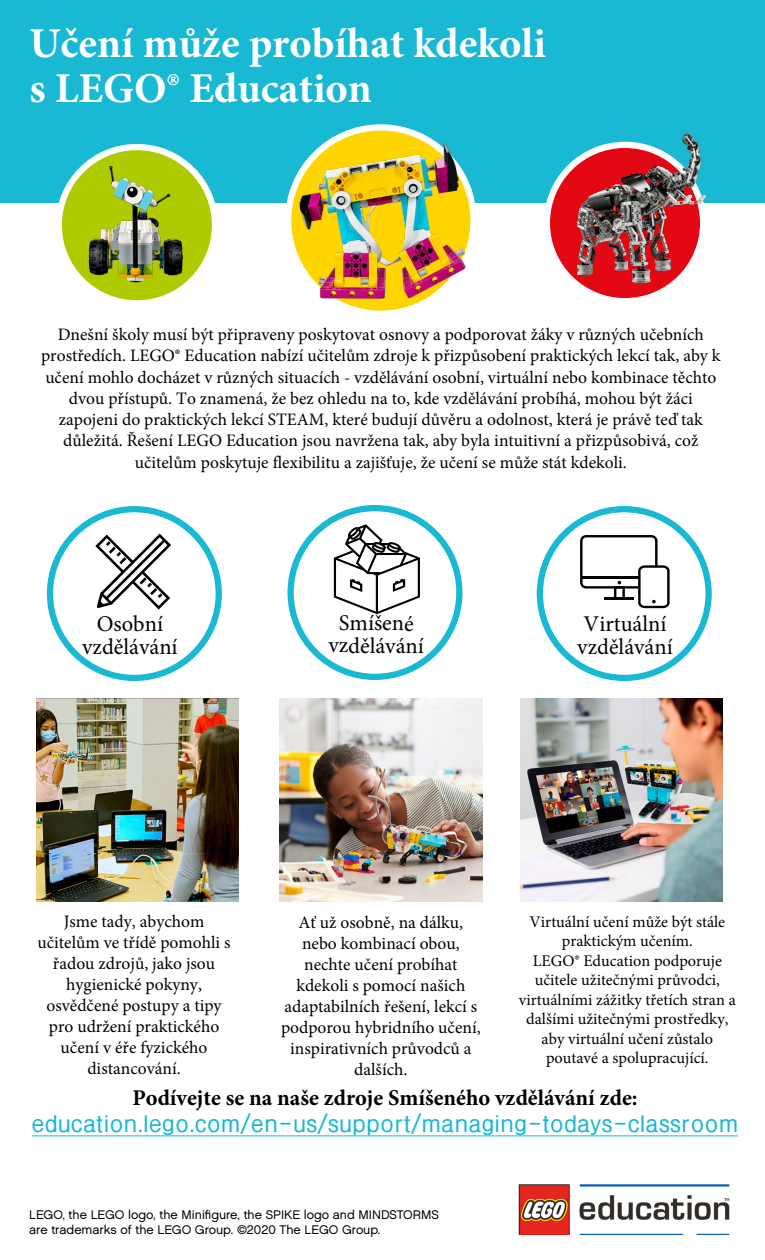
<style>
.page{position:relative;width:765px;height:1260px;background:#fff}
.page>*{position:absolute;margin:0;border:0;box-sizing:border-box;transform-origin:0 0}
.t1{font:700 42.5px/45px "Minion Pro";color:#fff}
.t2{font:700 22.5px "HY Go Thic";color:#19b8d3}
.t3{font:22.5px/22.5px "Minion Pro";color:#000;text-align:center}
.t4{font:700 22.5px "Minion Pro";color:#000}
.t5{font:17.5px/21px "Minion Pro";color:#000;text-align:center}
.t6{font:16.25px/19.5px "Minion Pro";color:#000;text-align:center}
.t7{font:12.5px/15px "LEGO Chalet 60";color:#000}
</style>
<div class="page">
<div style="left:537px;top:506px;width:175px;height:175px;border:6px solid #19b8d3;border-radius:50%"></div>
<img style="left:518px;top:1184px;width:212px;height:51px">
<div style="left:0;top:0;width:765px;height:202px;background:#19b8d3"></div>
<svg style="left:334px;top:524px;width:86px;height:90px"></svg>
<img style="left:36px;top:699px;width:203px;height:202px">
<img style="left:280px;top:699px;width:202px;height:202px">
<img style="left:520px;top:699px;width:203px;height:202px">
<hr style="left:32px;top:1135px;width:706px;height:1px;background:#19b8d3">
<svg style="left:59px;top:147px;width:156px;height:156px;background:#bad125"></svg>
<div style="left:56px;top:144px;width:162px;height:163px;border:6px solid #fff;border-radius:50%"></div>
<img style="left:84px;top:162px;width:100px;height:124px">
<svg style="left:288px;top:127px;width:186px;height:187px;background:#ffe14a"></svg>
<div style="left:285px;top:124px;width:192px;height:193px;border:6px solid #fff;border-radius:50%"></div>
<img style="left:295px;top:140px;width:174px;height:162px">
<svg style="left:95px;top:534px;width:76px;height:76px"></svg>
<svg style="left:547px;top:145px;width:156px;height:156px;background:#e83640"></svg>
<div style="left:544px;top:142px;width:162px;height:162px;border:6px solid #fff;border-radius:50%"></div>
<svg style="left:580px;top:535px;width:90px;height:73px"></svg>
<hr style="left:605px;top:597px;width:29px;height:3px;background:#000">
<div style="left:47px;top:506px;width:175px;height:175px;border:6px solid #19b8d3;border-radius:50%"></div>
<div style="left:288px;top:505px;width:174px;height:175px;border:6px solid #19b8d3;border-radius:50%"></div>
<img style="left:563px;top:132px;width:143px;height:155px">
<h1 class="t1" style="left:30px;top:20px;width:518px">Učení může probíhat kdekoli s LEGO® Education</h1>
<p class="t5" style="left:41px;top:324px;width:681px">Dnešní školy musí být připraveny poskytovat osnovy a podporovat žáky v různých učebních prostředích. LEGO® Education nabízí učitelům zdroje k přizpůsobení praktických lekcí tak, aby k učení mohlo docházet v různých situacích - vzdělávání osobní, virtuální nebo kombinace těchto dvou přístupů. To znamená, že bez ohledu na to, kde vzdělávání probíhá, mohou být žáci zapojeni do praktických lekcí STEAM, které budují důvěru a odolnost, která je právě teď tak důležitá. Řešení LEGO Education jsou navržena tak, aby byla intuitivní a přizpůsobivá, což učitelům poskytuje flexibilitu a zajišťuje, že učení se může stát kdekoli.</p>
<p class="t3" style="left:82px;top:613px;width:97px">Osobní vzdělávání</p>
<p class="t3" style="left:328px;top:612px;width:97px">Smíšené vzdělávání</p>
<p class="t3" style="left:577px;top:613px;width:97px;text-align:left">Virtuální vzdělávání</p>
<p class="t5" style="left:38px;top:911px;width:195px">Jsme tady, abychom učitelům ve třídě pomohli s řadou zdrojů, jako jsou hygienické pokyny, osvědčené postupy a tipy pro udržení praktického učení v éře fyzického distancování.</p>
<p class="t5" style="left:281px;top:912px;width:201px">Ať už osobně, na dálku, nebo kombinací obou, nechte učení probíhat kdekoli s pomocí našich adaptabilních řešení, lekcí s podporou hybridního učení, inspirativních průvodců a dalších.</p>
<p class="t6" style="left:519px;top:912px;width:218px">Virtuální učení může být stále praktickým učením.<br>LEGO® Education podporuje učitele užitečnými průvodci, virtuálními zážitky třetích stran a dalšími užitečnými prostředky, aby virtuální učení zůstalo poutavé a spolupracující.</p>
<p class="t4" style="left:132px;top:1082px;width:507px">Podívejte se na naše zdroje Smíšeného vzdělávání zde:</p>
<p class="t2" style="left:32px;top:1113px;width:708px">education.lego.com/en-us/support/managing-todays-classroom</p>
<p class="t7" style="left:29px;top:1207px;width:411px">LEGO, the LEGO logo, the Minifigure, the SPIKE logo and MINDSTORMS are trademarks of the LEGO Group. ©2020 The LEGO Group.</p>
</div>
